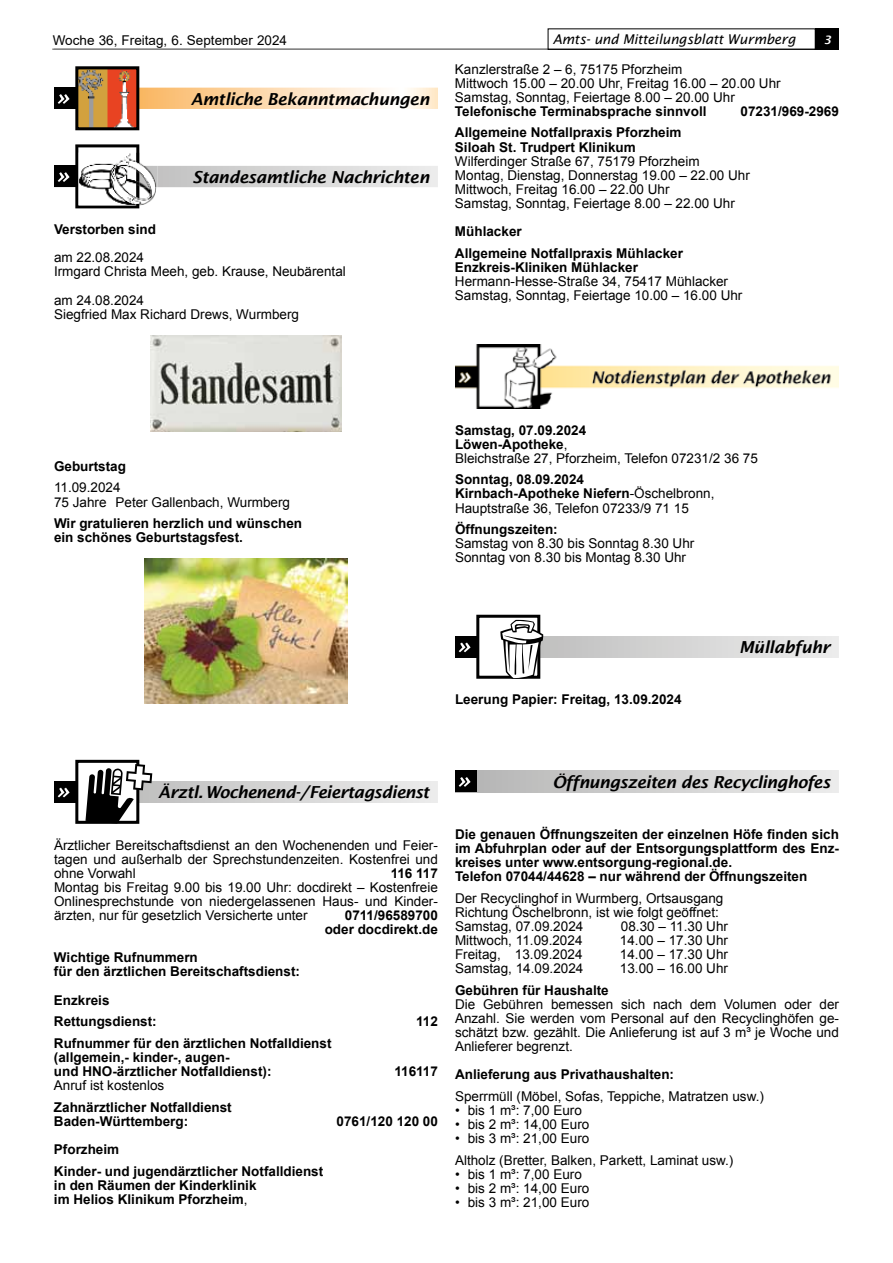
<style>
.page{position:relative;width:893px;height:1263px;background:#fff}
.page>*{position:absolute;margin:0;border:0;box-sizing:border-box;transform-origin:0 0}
.t1{font:22.5px "Arial";color:#000}
.t2{font:italic 600 16.5px "Lucida Sans";letter-spacing:-.03em;color:#000}
.t3{font:13.5px/14.1px "Arial";color:#000}
.t4{font:700 13.5px/14.1px "Arial";color:#000}
.t5{font:italic 13.5px "Lucida Sans";letter-spacing:-.01em;color:#000}
.t6{font:italic 600 11.55px "Lucida Sans";color:#fff}
.s1{font-weight:700}
.s2{font-weight:400}
</style>
<div class="page">
<hr style="left:52px;top:48px;width:787px;height:2px;background:#878787">
<div style="left:816px;top:28px;width:23px;height:22px;background:#000"></div>
<div style="left:548px;top:28px;width:268px;height:22px;border:1px solid #000"></div>
<img style="left:79px;top:70px;width:56px;height:56px">
<div style="left:75px;top:66px;width:64px;height:64px;border:3px solid #000"></div>
<svg style="left:54px;top:88px;width:384px;height:21px;background:#e5c09a"></svg>
<svg style="left:54px;top:144px;width:384px;height:64px"></svg>
<img style="left:121px;top:162px;width:34px;height:42px">
<img style="left:150px;top:335px;width:192px;height:96px">
<img style="left:144px;top:559px;width:204px;height:144px">
<svg style="left:154px;top:781px;width:284px;height:21px;background:#d7d7d7"></svg>
<div style="left:75px;top:760px;width:64px;height:64px;border:3px solid #000"></div>
<svg style="left:85px;top:760px;width:69px;height:64px"></svg>
<div style="left:54px;top:781px;width:21px;height:21px;background:#000"></div>
<svg style="left:58px;top:788px;width:12px;height:9px"></svg>
<img style="left:455px;top:345px;width:384px;height:64px">
<svg style="left:543px;top:636px;width:296px;height:21px;background:#d6d6d6"></svg>
<div style="left:476px;top:615px;width:64px;height:64px;border:3px solid #000"></div>
<svg style="left:500px;top:619px;width:43px;height:60px"></svg>
<div style="left:455px;top:636px;width:21px;height:21px;background:#000"></div>
<svg style="left:459px;top:642px;width:12px;height:10px"></svg>
<div style="left:455px;top:771px;width:384px;height:21px;background:linear-gradient(to right,#b3b3b2,#ececec)"></div>
<div style="left:455px;top:770px;width:21px;height:22px;background:#000"></div>
<svg style="left:459px;top:777px;width:12px;height:10px"></svg>
<p class="t3" style="left:53px;top:33px;width:236px">Woche 36, Freitag, 6. September 2024</p>
<p class="t2" style="left:191px;top:89px;width:240px">Amtliche Bekanntmachungen</p>
<p class="t2" style="left:192px;top:168px;width:239px">Standesamtliche Nachrichten</p>
<p class="t4" style="left:54px;top:223px;width:104px">Verstorben sind</p>
<p class="t3" style="left:54px;top:251px;width:293px">am 22.08.2024<br>Irmgard Christa Meeh, geb. Krause, Neubärental</p>
<p class="t3" style="left:54px;top:293px;width:247px">am 24.08.2024<br>Siegfried Max Richard Drews, Wurmberg</p>
<p class="t3" style="left:313px;top:259px;width:72px">Nummer 36</p>
<p class="t5" style="left:553px;top:31px;width:245px">Amts- und Mitteilungsblatt Wurmberg</p>
<p class="t6" style="left:823px;top:33px;width:9px">3</p>
<p class="t3" style="left:455px;top:62px;width:327px">Kanzlerstraße 2 – 6, 75175 Pforzheim<br>Mittwoch 15.00 – 20.00 Uhr, Freitag 16.00 – 20.00 Uhr<br>Samstag, Sonntag, Feiertage 8.00 – 20.00 Uhr</p>
<p class="t4" style="left:455px;top:104px;width:253px">Telefonische Terminabsprache sinnvoll</p>
<p class="t4" style="left:741px;top:104px;width:100px">07231/969-2969</p>
<p class="t4" style="left:455px;top:126px;width:228px">Allgemeine Notfallpraxis Pforzheim<br>Siloah St. Trudpert Klinikum</p>
<p class="t3" style="left:455px;top:154px;width:296px">Wilferdinger Straße 67, 75179 Pforzheim Montag, Dienstag, Donnerstag 19.00 – 22.00 Uhr Mittwoch, Freitag 16.00 – 22.00 Uhr<br>Samstag, Sonntag, Feiertage 8.00 – 22.00 Uhr</p>
<p class="t4" style="left:455px;top:221px;width:230px;line-height:21.6px">Mühlacker<br>Allgemeine Notfallpraxis Mühlacker</p>
<p class="t4" style="left:455px;top:260px;width:185px">Enzkreis-Kliniken Mühlacker</p>
<p class="t3" style="left:455px;top:274px;width:289px">Hermann-Hesse-Straße 34, 75417 Mühlacker<br>Samstag, Sonntag, Feiertage 10.00 – 16.00 Uhr</p>
<h1 class="t1" style="left:720px;top:104px;width:119px">Nummer 36</h1>
<p class="t4" style="left:54px;top:459px;width:74px">Geburtstag</p>
<p class="t3" style="left:54px;top:481px;width:238px">11.09.2024<br>75 Jahre Peter Gallenbach, Wurmberg</p>
<p class="t4" style="left:54px;top:517px;width:250px">Wir gratulieren herzlich und wünschen ein schönes Geburtstagsfest.</p>
<p class="t3" style="left:455px;top:423px;width:304px"><span class="s1">Samstag, 07.09.2024<br>Löwen-Apotheke</span>,<br>Bleichstraße 27, Pforzheim, Telefon 07231/2 36 75</p>
<p class="t3" style="left:455px;top:473px;width:261px"><span class="s1">Sonntag, 08.09.2024<br>Kirnbach-Apotheke Niefern</span>-Öschelbronn,<br>Hauptstraße 36, Telefon 07233/9 71 15</p>
<p class="t4" style="left:455px;top:523px;width:104px">Öffnungszeiten:</p>
<p class="t3" style="left:455px;top:537px;width:241px">Samstag von 8.30 bis Sonntag 8.30 Uhr<br>Sonntag von 8.30 bis Montag 8.30 Uhr</p>
<p class="t4" style="left:455px;top:693px;width:228px">Leerung Papier: Freitag, 13.09.2024</p>
<p class="t2" style="left:739px;top:638px;width:93px">Müllabfuhr</p>
<p class="t2" style="left:158px;top:783px;width:273px">Ärztl. Wochenend-/Feiertagsdienst</p>
<p class="t3" style="left:54px;top:838px;width:385px;text-align:justify">Ärztlicher Bereitschaftsdienst an den Wochenenden und Feier&shy;tagen und außerhalb der Sprechstundenzeiten. Kostenfrei und ohne Vorwahl</p>
<p class="t4" style="left:391px;top:866px;width:49px">116 117</p>
<p class="t3" style="left:54px;top:880px;width:385px;text-align:justify">Montag bis Freitag 9.00 bis 19.00 Uhr: docdirekt – Kostenfreie Onlinesprechstunde von niedergelassenen Haus- und Kinder&shy;ärzten, nur für gesetzlich Versicherte unter</p>
<p class="t4" style="left:325px;top:908px;width:115px;text-align:right">0711/96589700 oder docdirekt.de</p>
<p class="t4" style="left:54px;top:951px;width:248px">Wichtige Rufnummern<br>für den ärztlichen Bereitschaftsdienst:</p>
<p class="t4" style="left:54px;top:989px;width:104px;line-height:21.6px">Enzkreis<br>Rettungsdienst:</p>
<p class="t4" style="left:416px;top:1015px;width:23px">112</p>
<p class="t4" style="left:54px;top:1036px;width:279px">Rufnummer für den ärztlichen Notfalldienst (allgemein,- kinder-, augen-<br>und HNO-ärztlicher Notfalldienst):</p>
<p class="t4" style="left:394px;top:1064px;width:45px">116117</p>
<p class="t3" style="left:54px;top:1078px;width:112px">Anruf ist kostenlos</p>
<p class="t4" style="left:54px;top:1100px;width:179px">Zahnärztlicher Notfalldienst<br>Baden-Württemberg:</p>
<p class="t4" style="left:337px;top:1114px;width:103px">0761/120 120 00</p>
<p class="t4" style="left:54px;top:1139px;width:271px;line-height:21.6px">Pforzheim<br>Kinder- und jugendärztlicher Notfalldienst</p>
<p class="t4" style="left:54px;top:1178px;width:204px">in den Räumen der Kinderklinik im Helios Klinikum Pforzheim<span class="s2">,</span></p>
<p class="t2" style="left:553px;top:772px;width:279px">Öffnungszeiten des Recyclinghofes</p>
<p class="t4" style="left:455px;top:827px;width:385px">Die genauen Öffnungszeiten der einzelnen Höfe finden sich im Abfuhrplan oder auf der Entsorgungsplattform des Enz&shy;kreises unter www.entsorgung-regional.de.<br>Telefon 07044/44628 – nur während der Öffnungszeiten</p>
<p class="t3" style="left:455px;top:891px;width:270px">Der Recyclinghof in Wurmberg, Ortsausgang<br>Richtung Öschelbronn, ist wie folgt geöffnet:<br>Samstag, 07.09.2024</p>
<p class="t3" style="left:621px;top:919px;width:109px">08.30 – 11.30 Uhr</p>
<p class="t3" style="left:455px;top:933px;width:129px">Mittwoch, 11.09.2024</p>
<p class="t3" style="left:620px;top:933px;width:110px">14.00 – 17.30 Uhr</p>
<p class="t3" style="left:455px;top:947px;width:129px">Freitag, 13.09.2024</p>
<p class="t3" style="left:620px;top:947px;width:110px">14.00 – 17.30 Uhr</p>
<p class="t3" style="left:455px;top:962px;width:130px">Samstag, 14.09.2024</p>
<p class="t3" style="left:620px;top:962px;width:110px">13.00 – 16.00 Uhr</p>
<p class="t4" style="left:455px;top:983px;width:155px">Gebühren für Haushalte</p>
<p class="t3" style="left:455px;top:997px;width:385px;text-align:justify">Die Gebühren bemessen sich nach dem Volumen oder der Anzahl. Sie werden vom Personal auf den Recyclinghöfen ge&shy;schätzt bzw. gezählt. Die Anlieferung ist auf 3 m³ je Woche und Anlieferer begrenzt.</p>
<p class="t4" style="left:455px;top:1068px;width:221px">Anlieferung aus Privathaushalten:</p>
<p class="t3" style="left:455px;top:1089px;width:310px">Sperrmüll (Möbel, Sofas, Teppiche, Matratzen usw.)</p>
<p class="t3" style="left:455px;top:1103px;width:128px">• bis 1 m³: 7,00 Euro</p>
<p class="t3" style="left:455px;top:1117px;width:136px">• bis 2 m³: 14,00 Euro</p>
<p class="t3" style="left:455px;top:1128px;width:280px;line-height:21.6px">• bis 3 m³: 21,00 Euro<br>Altholz (Bretter, Balken, Parkett, Laminat usw.)</p>
<p class="t3" style="left:455px;top:1167px;width:128px">• bis 1 m³: 7,00 Euro</p>
<p class="t3" style="left:455px;top:1181px;width:136px">• bis 2 m³: 14,00 Euro</p>
<p class="t3" style="left:455px;top:1195px;width:136px">• bis 3 m³: 21,00 Euro</p>
</div>
